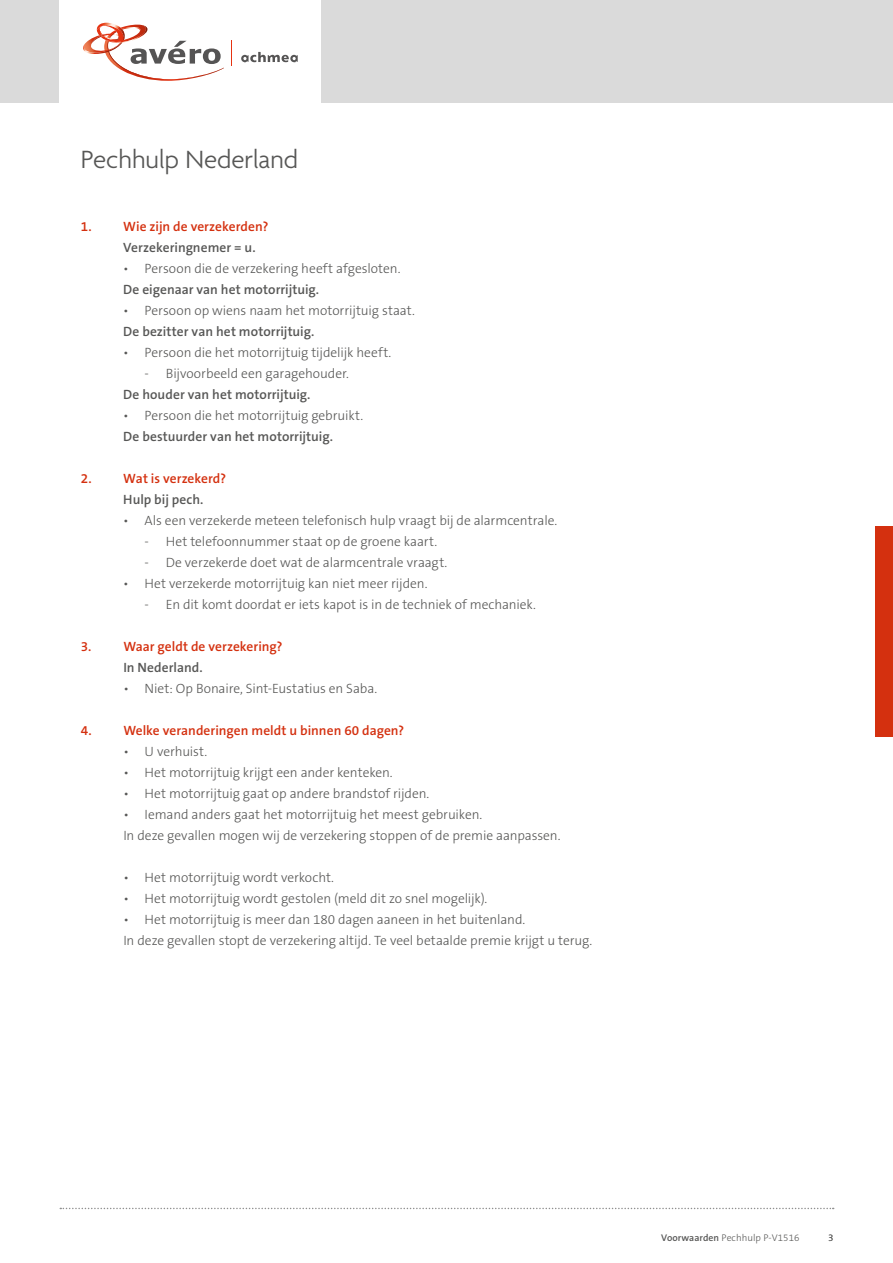
<style>
.page{position:relative;width:893px;height:1263px;background:#fff}
.page>*{position:absolute;margin:0;border:0;box-sizing:border-box;transform-origin:0 0}
.t1{font:300 27px "Agenda";color:#575756}
.t2{font:300 13.5px/21px "The Sans B3";letter-spacing:-.005em;color:#575756}
.t3{font:600 13.5px "The Sans B6";letter-spacing:.005em;color:#575756}
.t4{font:600 13.5px "The Sans B6";color:#d4300f}
.t5{font:300 9.75px "The Sans B3";letter-spacing:.005em;color:#575756}
.s1{font-family:"The Sans B6";font-weight:600}
</style>
<div class="page">
<div style="left:0;top:0;width:893px;height:103px;background:#dadada"></div>
<div style="left:60px;top:0;width:261px;height:103px;background:#fff"></div>
<svg style="left:241px;top:52px;width:57px;height:10px"></svg>
<svg style="left:83px;top:22px;width:141px;height:59px"></svg>
<svg style="left:231px;top:41px;width:1px;height:25px"></svg>
<svg style="left:60px;top:1208px;width:774px;height:1px"></svg>
<div style="left:876px;top:526px;width:17px;height:211px;background:#d4300f"></div>
<h1 class="t1" style="left:81px;top:145px;width:219px">Pechhulp Nederland</h1>
<p class="t4" style="left:81px;top:219px;width:189px">1. Wie zijn de verzekerden?</p>
<p class="t3" style="left:123px;top:240px;width:134px">Verzekeringnemer = u.</p>
<p class="t2" style="left:123px;top:259px;width:279px">• Persoon die de verzekering heeft afgesloten.</p>
<p class="t3" style="left:123px;top:282px;width:197px">De eigenaar van het motorrijtuig.</p>
<p class="t2" style="left:123px;top:301px;width:293px">• Persoon op wiens naam het motorrijtuig staat.</p>
<p class="t3" style="left:123px;top:324px;width:193px">De bezitter van het motorrijtuig.</p>
<p class="t2" style="left:123px;top:343px;width:269px">• Persoon die het motorrijtuig tijdelijk heeft.</p>
<p class="t2" style="left:145px;top:364px;width:206px">- Bijvoorbeeld een garagehouder.</p>
<p class="t3" style="left:123px;top:387px;width:189px">De houder van het motorrijtuig.</p>
<p class="t2" style="left:123px;top:406px;width:241px">• Persoon die het motorrijtuig gebruikt.</p>
<p class="t3" style="left:123px;top:429px;width:211px">De bestuurder van het motorrijtuig.</p>
<p class="t4" style="left:81px;top:471px;width:147px">2. Wat is verzekerd?</p>
<p class="t3" style="left:123px;top:492px;width:82px">Hulp bij pech.</p>
<p class="t2" style="left:123px;top:511px;width:436px">• Als een verzekerde meteen telefonisch hulp vraagt bij de alarmcentrale.</p>
<p class="t2" style="left:145px;top:532px;width:294px">- Het telefoonnummer staat op de groene kaart.</p>
<p class="t2" style="left:145px;top:553px;width:304px">- De verzekerde doet wat de alarmcentrale vraagt.</p>
<p class="t2" style="left:123px;top:574px;width:306px">• Het verzekerde motorrijtuig kan niet meer rijden.</p>
<p class="t2" style="left:145px;top:595px;width:393px">- En dit komt doordat er iets kapot is in de techniek of mechaniek.</p>
<p class="t4" style="left:81px;top:639px;width:203px">3. Waar geldt de verzekering?</p>
<p class="t3" style="left:123px;top:660px;width:81px">In Nederland.</p>
<p class="t2" style="left:123px;top:679px;width:255px">• Niet: Op Bonaire, Sint-Eustatius en Saba.</p>
<p class="t4" style="left:81px;top:723px;width:325px">4. Welke veranderingen meldt u binnen 60 dagen?</p>
<p class="t2" style="left:123px;top:742px;width:85px">• U verhuist.</p>
<p class="t2" style="left:123px;top:763px;width:271px">• Het motorrijtuig krijgt een ander kenteken.</p>
<p class="t2" style="left:123px;top:784px;width:307px">• Het motorrijtuig gaat op andere brandstof rijden.</p>
<p class="t2" style="left:123px;top:805px;width:439px">• Iemand anders gaat het motorrijtuig het meest gebruiken.<br>In deze gevallen mogen wij de verzekering stoppen of de premie aanpassen.</p>
<p class="t2" style="left:123px;top:868px;width:212px">• Het motorrijtuig wordt verkocht.</p>
<p class="t2" style="left:123px;top:889px;width:366px">• Het motorrijtuig wordt gestolen (meld dit zo snel mogelijk).</p>
<p class="t2" style="left:123px;top:910px;width:470px">• Het motorrijtuig is meer dan 180 dagen aaneen in het buitenland.<br>In deze gevallen stopt de verzekering altijd. Te veel betaalde premie krijgt u terug.</p>
<p class="t5" style="left:661px;top:1233px;width:140px"><span class="s1">Voorwaarden</span> Pechhulp P-V1516</p>
<p class="t5" style="left:828px;top:1233px;width:7px">3</p>
</div>
